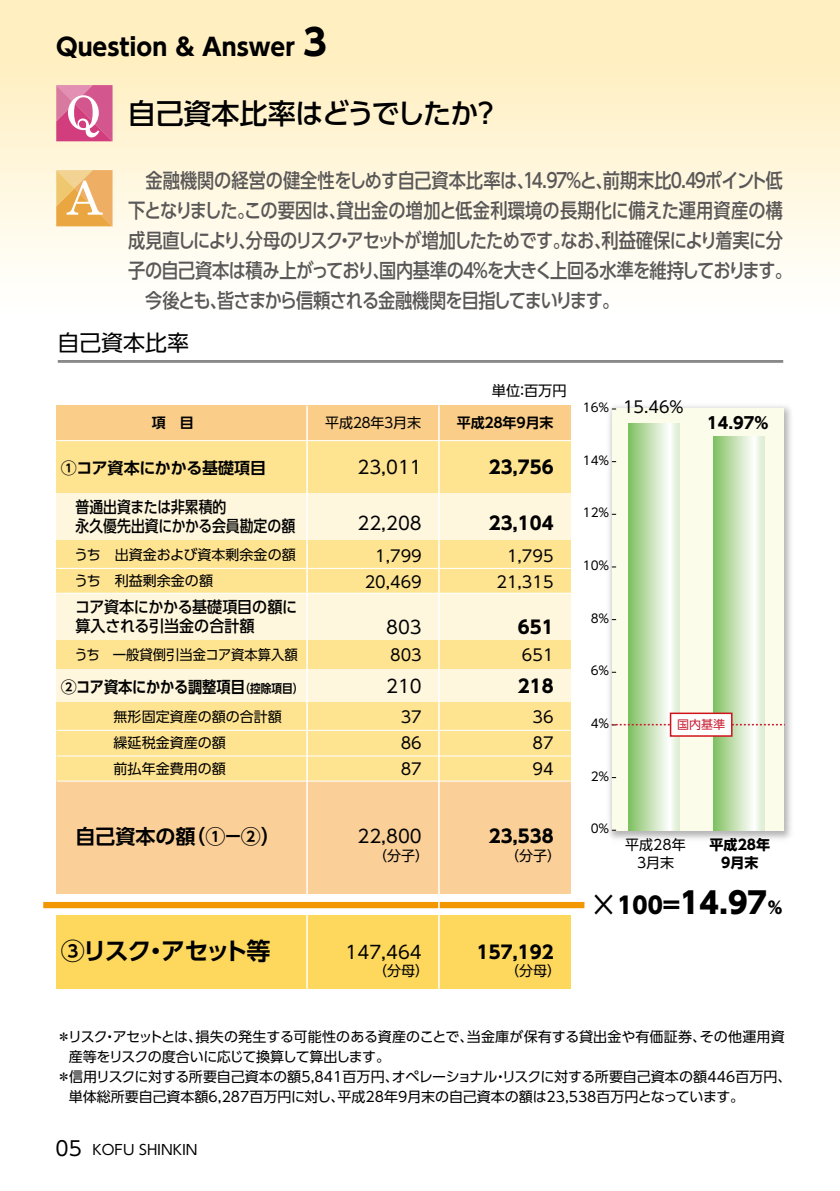
<style>
.page{position:relative;width:840px;height:1191px;background:#fff}
.page>*{position:absolute;margin:0;border:0;box-sizing:border-box;transform-origin:0 0}
.t1{font:800 29.4px "UD Shin Go Pro";color:#000}
.t2{font:500 28px "UD Shin Go Pro";letter-spacing:-.015em;color:#000}
.t3{font:700 24px "UD Shin Go Pro";color:#000}
.t4{font:700 24px "UD Shin Go Pro De";letter-spacing:-.075em;color:#000}
.t5{font:22px "UD Shin Go Pro";color:#000}
.t6{font:500 20px/30px "UD Shin Go Pro";letter-spacing:-.035em;color:#595757;scale:.86 1}
.t7{font:700 20px "UD Shin Go Pro De";color:#000}
.t8{font:700 18px "UD Shin Go Pro";color:#000}
.t9{font:18px "UD Shin Go Pro";color:#000}
.t10{font:16px/26px "UD Shin Go Pro";color:#000;text-align:justify}
.t11{font:700 16px "UD Shin Go Pro De";letter-spacing:-.015em;color:#000}
.t12{font:500 16px/19.2px "UD Shin Go Pro";color:#000;scale:.87 1}
.t13{font:500 16px/19.2px "UD Shin Go Pro";color:#000;scale:.94 1}
.t14{font:700 16px "UD Shin Go Pro";color:#000}
.t15{font:14.2px "UD Shin Go Pro";color:#000}
.t16{font:14px/26px "UD Shin Go Pro";color:#000}
.t17{font:14px "UD Shin Go Pro";letter-spacing:-.04em;color:#000}
.t18{font:14px "UD Shin Go Pro";color:#000;scale:.95 1}
.t19{font:700 14px "UD Shin Go Pro De";letter-spacing:-.01em;color:#000}
.t20{font:700 14px/18px "UD Shin Go Pro";color:#000;text-align:center}
.t21{font:14px "UD Shin Go Pro";letter-spacing:-.19em;color:#000}
.t22{font:12px "UD Shin Go Pro";color:#000}
.t23{font:12px "UD Shin Go Pro";color:#c92133}
.s1{font-size:36px}
.s2{font-size:12px}
.s3{font-weight:400;font-size:31.8px}
.s4{font-size:22.8px}
.s5{font-size:16.6px}
.s6{font-size:20px}
</style>
<div class="page">
<div style="left:0;top:0;width:839px;height:380px;background:linear-gradient(to bottom,#ffedb9,#fff)"></div>
<hr style="left:58px;top:360px;width:724px;height:3px;background:#898989">
<div style="left:57px;top:405px;width:513px;height:471px;background:#facd89"></div>
<div style="left:57px;top:440px;width:513px;height:341px;background:#fee391"></div>
<div style="left:56px;top:493px;width:514px;height:46px;background:#fef6dd"></div>
<img style="left:609px;top:406px;width:182px;height:433px">
<div style="left:611px;top:408px;width:171px;height:422px;background:#fcfcea"></div>
<hr style="left:56px;top:568px;width:514px;height:1px;background:#fff">
<hr style="left:56px;top:440px;width:514px;height:1px;background:#fff">
<div style="left:57px;top:915px;width:513px;height:73px;background:#fdd85d"></div>
<div style="left:57px;top:781px;width:513px;height:113px;background:#facf98"></div>
<div style="left:56px;top:669px;width:514px;height:32px;background:#fef6dd"></div>
<div style="left:56px;top:593px;width:514px;height:47px;background:#fef6dd"></div>
<hr style="left:57px;top:730px;width:513px;height:1px;background:#fff">
<hr style="left:57px;top:755px;width:513px;height:1px;background:#fff">
<hr style="left:57px;top:780px;width:513px;height:1px;background:#fff">
<hr style="left:306px;top:405px;width:1px;height:583px;background:#fff">
<div style="left:43px;top:902px;width:541px;height:6px;background:#f39700"></div>
<svg style="left:628px;top:423px;width:51px;height:407px"></svg>
<svg style="left:713px;top:436px;width:50px;height:394px"></svg>
<svg style="left:611px;top:724px;width:173px;height:1px"></svg>
<div style="left:670px;top:713px;width:61px;height:23px;background:#fff"></div>
<div style="left:669px;top:712px;width:63px;height:24px;border:2px solid #d0121b"></div>
<svg style="left:56px;top:85px;width:56px;height:56px"></svg>
<svg style="left:56px;top:170px;width:56px;height:56px"></svg>
<hr style="left:438px;top:405px;width:1px;height:583px;background:#fff">
<h3 class="t3" style="left:56px;top:27px;width:272px">Question &amp; Answer <span class="s1">3</span></h3>
<h2 class="t2" style="left:128px;top:91px;width:373px">自己資本比率はどうでしたか？</h2>
<p class="t6" style="left:128px;top:165px;width:773px;text-indent:17px">金融機関の経営の健全性をしめす自己資本比率は、１４．９７％と、前期末比０．４９ポイント低下となりました。この要因は、貸出金の増加と低金利環境の長期化に備えた運用資産の構成見直しにより、分母のリスク・アセットが増加したためです。なお、利益確保により着実に分子の自己資本は積み上がっており、国内基準の４％を大きく上回る水準を維持しております。　今後とも、皆さまから信頼される金融機関を目指してまいります。</p>
<h3 class="t5" style="left:57px;top:324px;width:133px">自己資本比率</h3>
<p class="t15" style="left:491px;top:379px;width:76px">単位：百万円</p>
<p class="t19" style="left:152px;top:411px;width:43px">項　目</p>
<p class="t21" style="left:325px;top:411px;width:97px">平成２８年３月末</p>
<p class="t19" style="left:456px;top:411px;width:98px">平成２８年9月末</p>
<p class="t11" style="left:61px;top:454px;width:206px">①コア資本にかかる基礎項目</p>
<p class="t12" style="left:76px;top:497px;width:254px">普通出資または非累積的<br>永久優先出資にかかる会員勘定の額</p>
<p class="t16" style="left:74px;top:541px;width:223px">うち　出資金および資本剰余金の額うち　利益剰余金の額</p>
<p class="t13" style="left:75px;top:596px;width:238px">コア資本にかかる基礎項目の額に算入される引当金の合計額</p>
<p class="t18" style="left:74px;top:643px;width:236px">うち　一般貸倒引当金コア資本算入額</p>
<p class="t11" style="left:61px;top:673px;width:244px">②コア資本にかかる調整項目<span class="s2">（控除項目）</span></p>
<p class="t16" style="left:114px;top:703px;width:170px">無形固定資産の額の合計額繰延税金資産の額<br>前払年金費用の額</p>
<h3 class="t7" style="left:75px;top:820px;width:207px">自己資本の額（①－②）</h3>
<h3 class="t4" style="left:61px;top:931px;width:211px">③リスク・アセット等</h3>
<p class="t9" style="left:357px;top:452px;width:66px">23,011</p>
<p class="t9" style="left:357px;top:508px;width:66px">22,208</p>
<p class="t10" style="left:364px;top:542px;width:59px;text-align:right">1,799<br>20,469</p>
<p class="t9" style="left:386px;top:612px;width:37px">803</p>
<p class="t10" style="left:390px;top:641px;width:33px">803</p>
<p class="t9" style="left:386px;top:672px;width:37px">210</p>
<p class="t10" style="left:400px;top:704px;width:23px">37<br>86<br>87</p>
<p class="t9" style="left:357px;top:821px;width:66px">22,800</p>
<p class="t16" style="left:373px;top:842px;width:57px">（分子）</p>
<p class="t9" style="left:345px;top:937px;width:78px">147,464</p>
<p class="t16" style="left:373px;top:957px;width:57px">（分母）</p>
<p class="t8" style="left:488px;top:452px;width:66px">23,756</p>
<p class="t8" style="left:488px;top:508px;width:66px">23,104</p>
<p class="t10" style="left:496px;top:542px;width:59px;text-align:right">1,795<br>21,315</p>
<p class="t8" style="left:517px;top:612px;width:37px">651</p>
<p class="t10" style="left:521px;top:641px;width:33px">651</p>
<p class="t8" style="left:517px;top:672px;width:37px">218</p>
<p class="t10" style="left:532px;top:704px;width:23px">36<br>87<br>94</p>
<p class="t8" style="left:488px;top:821px;width:66px">23,538</p>
<p class="t16" style="left:505px;top:842px;width:57px">（分子）</p>
<p class="t8" style="left:476px;top:937px;width:78px">157,192</p>
<p class="t16" style="left:505px;top:957px;width:57px">（分母）</p>
<p class="t22" style="left:582px;top:398px;width:29px">16％</p>
<p class="t10" style="left:622px;top:393px;width:63px">15.46％</p>
<p class="t22" style="left:582px;top:450px;width:29px">14％</p>
<p class="t22" style="left:582px;top:503px;width:29px">12％</p>
<p class="t22" style="left:582px;top:555px;width:29px">10％</p>
<p class="t14" style="left:706px;top:410px;width:64px">14.97％</p>
<p class="t22" style="left:590px;top:608px;width:21px">8％</p>
<p class="t22" style="left:590px;top:661px;width:21px">6％</p>
<p class="t22" style="left:590px;top:713px;width:21px">4％</p>
<p class="t22" style="left:590px;top:766px;width:21px">2％</p>
<p class="t23" style="left:676px;top:714px;width:49px">国内基準</p>
<p class="t22" style="left:590px;top:819px;width:21px">0％</p>
<p class="t16" style="left:625px;top:835px;width:62px;line-height:18px;text-align:center">平成28年<br>3月末</p>
<p class="t20" style="left:709px;top:835px;width:62px">平成28年<br>9月末</p>
<h1 class="t1" style="left:589px;top:879px;width:195px"><span class="s3">×</span><span class="s4">100=</span>14.97<span class="s5">％</span></h1>
<p class="t16" style="left:57px;top:1023px;width:728px">＊リスク・アセットとは、損失の発生する可能性のある資産のことで、当金庫が保有する貸出金や有価証券、その他運用資</p>
<p class="t17" style="left:69px;top:1045px;width:322px">産等をリスクの度合いに応じて換算して算出します。</p>
<p class="t16" style="left:57px;top:1063px;width:735px">＊信用リスクに対する所要自己資本の額5,841百万円、オペレーショナル・リスクに対する所要自己資本の額446百万円、</p>
<p class="t16" style="left:69px;top:1083px;width:676px">単体総所要自己資本額6,287百万円に対し、平成28年9月末の自己資本の額は23,538百万円となっています。</p>
<p class="t16" style="left:56px;top:1136px;width:143px"><span class="s6">05</span> KOFU SHINKIN</p>
</div>
